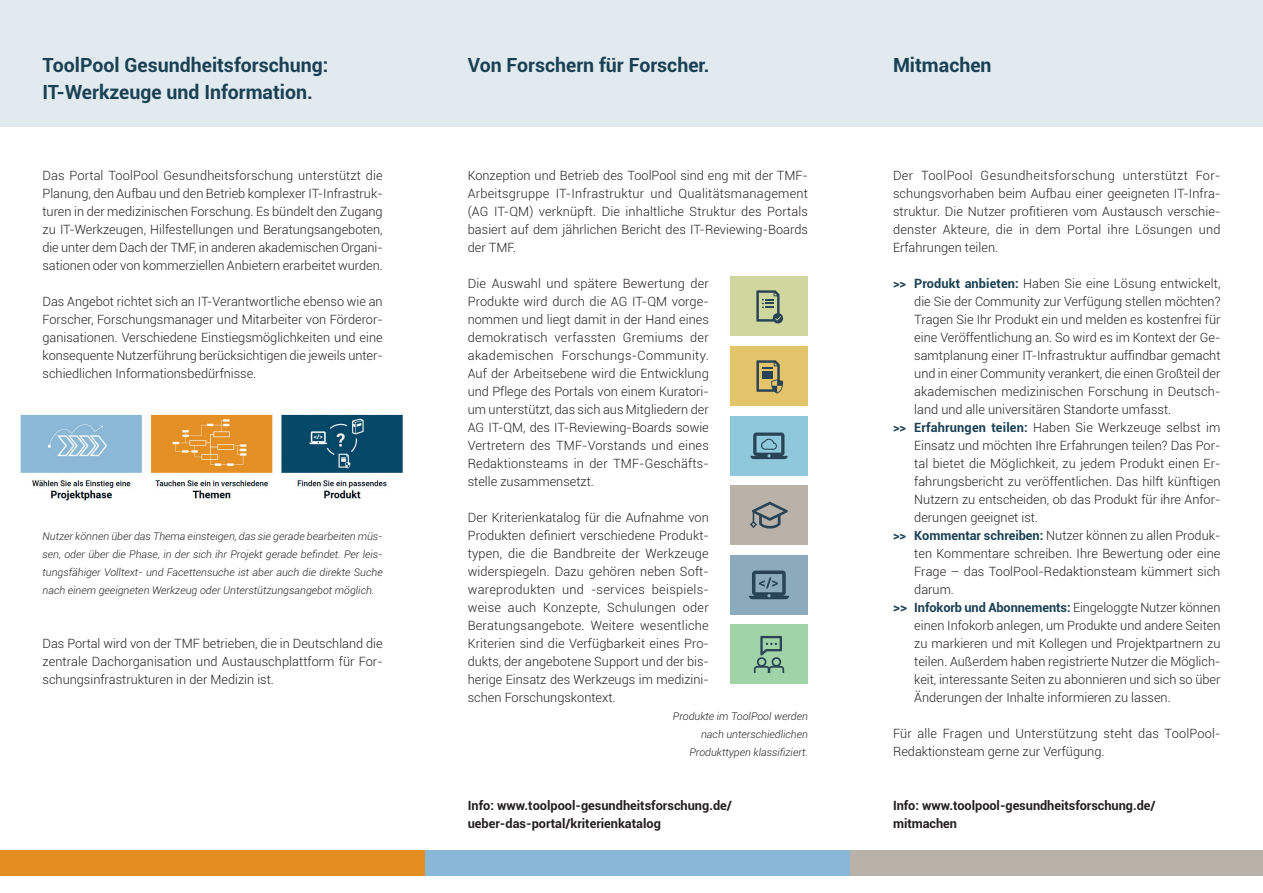
<style>
.page{position:relative;width:1263px;height:893px;background:#fff}
.page>*{position:absolute;margin:0;border:0;box-sizing:border-box;transform-origin:0 0}
.t1{font:700 19.5px/27px "Roboto";color:#1a4053}
.t2{font:300 12.75px/18px "Roboto";color:#231f20;text-align:justify}
.t3{font:700 12.75px/18px "Roboto";color:#231f20}
.t4{font:700 12.75px "Roboto";letter-spacing:-.005em;color:#1a4053}
.t5{font:italic 300 10.5px/18px "Roboto";color:#231f20;text-align:justify}
.s1{font-weight:700;color:#1a4053}
.s2{font-size:13.5px}
.s3{font-weight:300;color:#231f20}
</style>
<div class="page">
<div style="left:0;top:0;width:1263px;height:126px;background:#e0eaef"></div>
<div style="left:0;top:850px;width:425px;height:26px;background:#e48e21"></div>
<div style="left:425px;top:850px;width:425px;height:26px;background:#88b7d7"></div>
<div style="left:850px;top:850px;width:413px;height:26px;background:#b9b2a9"></div>
<img style="left:20px;top:414px;width:383px;height:87px">
<div style="left:730px;top:346px;width:78px;height:60px;background:#e3c46a"></div>
<svg style="left:756px;top:360px;width:27px;height:34px"></svg>
<div style="left:762px;top:371px;width:11px;height:7px;background:#284256"></div>
<div style="left:730px;top:416px;width:78px;height:60px;background:#8fc8da"></div>
<svg style="left:750px;top:432px;width:38px;height:27px"></svg>
<div style="left:730px;top:486px;width:78px;height:59px;background:#b9b2a9"></div>
<svg style="left:750px;top:502px;width:38px;height:27px"></svg>
<div style="left:730px;top:555px;width:78px;height:60px;background:#8babbd"></div>
<svg style="left:749px;top:570px;width:40px;height:29px"></svg>
<div style="left:730px;top:625px;width:78px;height:59px;background:#a0d3a7"></div>
<svg style="left:754px;top:636px;width:30px;height:37px"></svg>
<div style="left:730px;top:276px;width:78px;height:60px;background:#d0d79e"></div>
<svg style="left:756px;top:290px;width:28px;height:34px"></svg>
<h1 class="t1" style="left:43px;top:51px;width:287px">ToolPool Gesundheitsforschung:<br>IT-Werkzeuge und Information.</h1>
<p class="t2" style="left:43px;top:166px;width:342px">Das Portal ToolPool Gesundheitsforschung unterstützt die Planung, den Aufbau und den Betrieb komplexer IT-Infrastruk&shy;turen in der medizinischen Forschung. Es bündelt den Zugang zu IT-Werkzeugen, Hilfestellungen und Beratungsangeboten, die unter dem Dach der TMF, in anderen akademischen Organi&shy;sationen oder von kommerziellen Anbietern erarbeitet wurden.</p>
<p class="t2" style="left:43px;top:292px;width:342px">Das Angebot richtet sich an IT-Verantwortliche ebenso wie an Forscher, Forschungsmanager und Mitarbeiter von Förderor&shy;ganisationen. Verschiedene Einstiegsmöglichkeiten und eine konsequente Nutzerführung berücksichtigen die jeweils unter&shy;schiedlichen Informationsbedürfnisse.</p>
<p class="t5" style="left:43px;top:527px;width:342px">Nutzer können über das Thema einsteigen, das sie gerade bearbeiten müs&shy;sen, oder über die Phase, in der sich ihr Projekt gerade befindet. Per leis&shy;tungsfähiger Volltext- und Facettensuche ist aber auch die direkte Suche nach einem geeigneten Werkzeug oder Unterstützungsangebot möglich.</p>
<p class="t2" style="left:43px;top:634px;width:342px">Das Portal wird von der TMF betrieben, die in Deutschland die zentrale Dachorganisation und Austauschplattform für For&shy;schungsinfrastrukturen in der Medizin ist.</p>
<h1 class="t1" style="left:468px;top:51px;width:243px">Von Forschern für Forscher.</h1>
<p class="t2" style="left:468px;top:166px;width:342px">Konzeption und Betrieb des ToolPool sind eng mit der TMF-Arbeitsgruppe IT-Infrastruktur und Qualitätsmanagement (AG IT-QM) verknüpft. Die inhaltliche Struktur des Portals basiert auf dem jährlichen Bericht des IT-Reviewing-Boards der TMF.</p>
<p class="t2" style="left:468px;top:274px;width:243px">Die Auswahl und spätere Bewertung der Produkte wird durch die AG IT-QM vorge&shy;nommen und liegt damit in der Hand eines demokratisch verfassten Gremiums der akademischen Forschungs-Community.<br>Auf der Arbeitsebene wird die Entwicklung und Pflege des Portals von einem Kuratori&shy;um unterstützt, das sich aus Mitgliedern der AG IT-QM, des IT-Reviewing-Boards sowie Vertretern des TMF-Vorstands und eines Redaktionsteams in der TMF-Geschäfts&shy;stelle zusammensetzt.</p>
<p class="t2" style="left:468px;top:508px;width:243px">Der Kriterienkatalog für die Aufnahme von Produkten definiert verschiedene Produkt&shy;typen, die die Bandbreite der Werkzeuge widerspiegeln. Dazu gehören neben Soft&shy;wareprodukten und -services beispiels&shy;weise auch Konzepte, Schulungen oder Beratungsangebote. Weitere wesentliche Kriterien sind die Verfügbarkeit eines Pro&shy;dukts, der angebotene Support und der bis&shy;herige Einsatz des Werkzeugs im medizini&shy;schen Forschungskontext.</p>
<p class="t5" style="left:673px;top:707px;width:137px;text-align:right">Produkte im ToolPool werden nach unterschiedlichen<br>Produkttypen klassifiziert.</p>
<p class="t3" style="left:468px;top:796px;width:266px">Info: www.toolpool-gesundheitsforschung.de/ ueber-das-portal/kriterienkatalog</p>
<h1 class="t1" style="left:893px;top:51px;width:100px">Mitmachen</h1>
<p class="t2" style="left:893px;top:166px;width:329px">Der ToolPool Gesundheitsforschung unterstützt For&shy;schungsvorhaben beim Aufbau einer geeigneten IT-Infra&shy;struktur. Die Nutzer profitieren vom Austausch verschie&shy;denster Akteure, die in dem Portal ihre Lösungen und Erfahrungen teilen.</p>
<p class="t2" style="left:893px;top:274px;width:329px"><span class="s1">&gt;&gt; Produkt anbieten:</span> Haben Sie eine Lösung entwickelt,</p>
<p class="t2" style="left:914px;top:292px;width:308px">die Sie der Community zur Verfügung stellen möchten?</p>
<p class="t2" style="left:914px;top:310px;width:308px">Tragen Sie Ihr Produkt ein und melden es kostenfrei für</p>
<p class="t2" style="left:914px;top:328px;width:308px">eine Veröffentlichung an. So wird es im Kontext der Ge-</p>
<p class="t2" style="left:914px;top:346px;width:308px">samtplanung einer IT-Infrastruktur auffindbar gemacht</p>
<p class="t2" style="left:914px;top:364px;width:308px">und in einer Community verankert, die einen Großteil der</p>
<p class="t2" style="left:914px;top:382px;width:308px">akademischen medizinischen Forschung in Deutsch-</p>
<p class="t2" style="left:914px;top:400px;width:258px">land und alle universitären Standorte umfasst.</p>
<p class="t2" style="left:893px;top:418px;width:329px"><span class="s1">&gt;&gt; Erfahrungen teilen:</span> Haben Sie Werkzeuge selbst im</p>
<p class="t2" style="left:914px;top:436px;width:308px">Einsatz und möchten Ihre Erfahrungen teilen? Das Por-</p>
<p class="t2" style="left:914px;top:454px;width:308px">tal bietet die Möglichkeit, zu jedem Produkt einen Er-</p>
<p class="t2" style="left:914px;top:472px;width:308px">fahrungsbericht zu veröffentlichen. Das hilft künftigen</p>
<p class="t2" style="left:914px;top:490px;width:308px">Nutzern zu entscheiden, ob das Produkt für ihre Anfor-</p>
<p class="t2" style="left:914px;top:508px;width:125px">derungen geeignet ist.</p>
<p class="t2" style="left:893px;top:526px;width:329px"><span class="s1">&gt;&gt; Kommentar schreiben:</span> Nutzer können zu allen Produk-</p>
<p class="t2" style="left:914px;top:544px;width:308px">ten Kommentare schreiben. Ihre Bewertung oder eine</p>
<p class="t2" style="left:914px;top:562px;width:308px">Frage – das ToolPool-Redaktionsteam kümmert sich</p>
<p class="t2" style="left:914px;top:580px;width:41px">darum.</p>
<p class="t4" style="left:893px;top:598px;width:329px"><span class="s2">&gt;&gt;</span> Infokorb und Abonnements: <span class="s3">Eingeloggte Nutzer können</span></p>
<p class="t2" style="left:914px;top:616px;width:308px">einen Infokorb anlegen, um Produkte und andere Seiten</p>
<p class="t2" style="left:914px;top:634px;width:308px">zu markieren und mit Kollegen und Projektpartnern zu</p>
<p class="t2" style="left:914px;top:652px;width:308px">teilen. Außerdem haben registrierte Nutzer die Möglich-</p>
<p class="t2" style="left:914px;top:670px;width:308px">keit, interessante Seiten zu abonnieren und sich so über</p>
<p class="t2" style="left:914px;top:688px;width:258px">Änderungen der Inhalte informieren zu lassen.</p>
<p class="t2" style="left:893px;top:724px;width:329px">Für alle Fragen und Unterstützung steht das ToolPool-<br>Redaktionsteam gerne zur Verfügung.</p>
<p class="t3" style="left:893px;top:796px;width:264px">Info: www.toolpool-gesundheitsforschung.de/ mitmachen</p>
</div>
